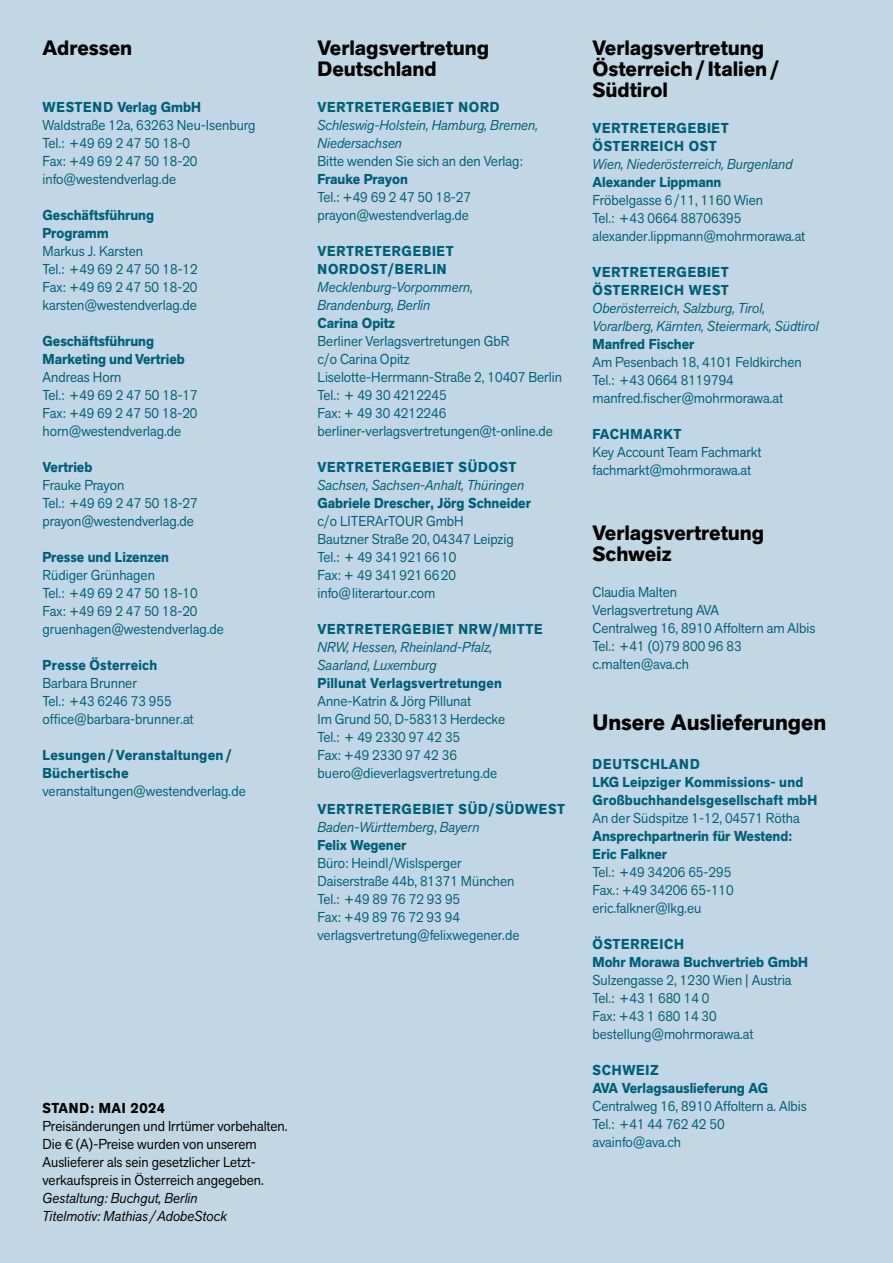
<style>
.page{position:relative;width:893px;height:1263px;background:#c2d7e5}
.page>*{position:absolute;margin:0;border:0;box-sizing:border-box;transform-origin:0 0}
.t1{font:700 22.05px "Akzid Grtsk Next";color:#000}
.t2{font:700 20.55px/21px "Akzid Grtsk Next";color:#000}
.t3{font:14.25px/18px "Akzid Grtsk Next";color:#005f76;scale:.96 1}
.t4{font:700 14.25px/18px "Akzid Grtsk Next";letter-spacing:.015em;color:#005f76;scale:.96 1}
.t5{font:italic 14.25px/18px "Akzid Grtsk Next";color:#005f76;scale:.96 1}
.t6{font:700 14.25px/18px "Akzid Grtsk Next";letter-spacing:.05em;color:#005f76;scale:.96 1}
.t7{font:14.25px/18px "Akzid Grtsk Next";color:#000;scale:.96 1}
.t8{font:italic 14.25px/18px "Akzid Grtsk Next";color:#000;scale:.96 1}
.t9{font:700 14.25px/18px "Akzid Grtsk Next";letter-spacing:.015em;color:#005f76}
.t10{font:700 14.25px "Akzid Grtsk Next";letter-spacing:.04em;color:#000;scale:.96 1}
.t11{font:700 14.25px "Akzid Grtsk Next";letter-spacing:-.01em;color:#005f76;scale:.96 1}
.s1{font-weight:400;font-style:italic}
.s2{font-weight:400}
</style>
<div class="page">
<h2 class="t2" style="left:43px;top:38px;width:91px">Adressen</h2>
<p class="t4" style="left:43px;top:98px;width:166px">WESTEND Verlag GmbH</p>
<p class="t3" style="left:43px;top:116px;width:223px">Waldstraße 12a, 63263 Neu-Isenburg<br>Tel.: +49 69 2 47 50 18-0<br>Fax: +49 69 2 47 50 18-20 info@westendverlag.de</p>
<p class="t4" style="left:43px;top:206px;width:118px">Geschäftsführung<br>Programm</p>
<p class="t3" style="left:43px;top:242px;width:163px">Markus J. Karsten<br>Tel.: +49 69 2 47 50 18-12<br>Fax: +49 69 2 47 50 18-20 karsten@westendverlag.de</p>
<p class="t4" style="left:43px;top:332px;width:150px">Geschäftsführung<br>Marketing und Vertrieb</p>
<p class="t3" style="left:43px;top:368px;width:163px">Andreas Horn<br>Tel.: +49 69 2 47 50 18-17<br>Fax: +49 69 2 47 50 18-20 horn@westendverlag.de</p>
<p class="t4" style="left:43px;top:458px;width:53px">Vertrieb</p>
<p class="t3" style="left:43px;top:476px;width:163px">Frauke Prayon<br>Tel.: +49 69 2 47 50 18-27 prayon@westendverlag.de</p>
<p class="t4" style="left:43px;top:548px;width:133px">Presse und Lizenzen</p>
<p class="t3" style="left:43px;top:566px;width:190px">Rüdiger Grünhagen<br>Tel.: +49 69 2 47 50 18-10<br>Fax: +49 69 2 47 50 18-20 gruenhagen@westendverlag.de</p>
<p class="t4" style="left:43px;top:656px;width:121px">Presse Österreich</p>
<p class="t3" style="left:43px;top:674px;width:159px">Barbara Brunner<br>Tel.: +43 6246 73 955 office@barbara-brunner.at</p>
<p class="t9" style="left:43px;top:746px;width:191px">Lesungen/Veranstaltungen/<br>Büchertische</p>
<p class="t3" style="left:43px;top:782px;width:213px">veranstaltungen@westendverlag.de</p>
<p class="t10" style="left:43px;top:1099px;width:129px">STAND: MAI 2024</p>
<p class="t7" style="left:43px;top:1117px;width:257px">Preisänderungen und Irrtümer vorbehalten.<br>Die €(A)-Preise wurden von unserem Auslieferer als sein gesetzlicher Letzt&shy;verkaufspreis in Österreich angegeben.</p>
<p class="t8" style="left:43px;top:1189px;width:194px">Gestaltung: Buchgut, Berlin<br>Titelmotiv: Mathias /AdobeStock</p>
<h2 class="t2" style="left:317px;top:38px;width:173px">Verlagsvertretung<br>Deutschland</h2>
<p class="t6" style="left:318px;top:98px;width:191px">VERTRETERGEBIET NORD</p>
<p class="t5" style="left:317px;top:116px;width:231px">Schleswig-Holstein, Hamburg, Bremen,<br>Niedersachsen</p>
<p class="t3" style="left:317px;top:152px;width:215px">Bitte wenden Sie sich an den Verlag:</p>
<p class="t11" style="left:317px;top:170px;width:96px">Frauke Prayon</p>
<p class="t3" style="left:317px;top:188px;width:161px">Tel.: +49 69 2 47 50 18-27 prayon@westendverlag.de</p>
<p class="t6" style="left:318px;top:242px;width:143px">VERTRETERGEBIET<br>NORDOST/BERLIN</p>
<p class="t5" style="left:317px;top:278px;width:164px">Mecklenburg-Vorpommern,<br>Brandenburg, Berlin</p>
<p class="t4" style="left:317px;top:314px;width:82px">Carina Opitz</p>
<p class="t3" style="left:317px;top:332px;width:256px">Berliner Verlagsvertretungen GbR<br>c/o Carina Opitz<br>Liselotte-Herrmann-Straße 2, 10407 Berlin<br>Tel.: + 49 30 4212245<br>Fax: + 49 30 4212246 berliner-verlagsvertretungen@t-online.de</p>
<p class="t6" style="left:318px;top:458px;width:209px">VERTRETERGEBIET SÜDOST</p>
<p class="t5" style="left:317px;top:476px;width:217px">Sachsen, Sachsen-Anhalt, Thüringen</p>
<p class="t4" style="left:317px;top:494px;width:224px">Gabriele Drescher, Jörg Schneider</p>
<p class="t3" style="left:317px;top:512px;width:206px">c/o LITERArTOUR GmbH<br>Bautzner Straße 20, 04347 Leipzig<br>Tel.: + 49 3419216610<br>Fax: + 49 3419216620 info@literartour.com</p>
<p class="t6" style="left:318px;top:620px;width:236px">VERTRETERGEBIET NRW/MITTE</p>
<p class="t5" style="left:317px;top:638px;width:184px">NRW, Hessen, Rheinland-Pfalz,<br>Saarland, Luxemburg</p>
<p class="t4" style="left:317px;top:674px;width:194px">Pillunat Verlagsvertretungen</p>
<p class="t3" style="left:317px;top:692px;width:197px">Anne-Katrin &amp; Jörg Pillunat<br>Im Grund 50, D-58313 Herdecke<br>Tel.: + 49 2330 97 42 35<br>Fax: +49 2330 97 42 36 buero@dieverlagsvertretung.de</p>
<p class="t6" style="left:317px;top:800px;width:259px">VERTRETERGEBIET SÜD/SÜDWEST<br><span class="s1">Baden-Württemberg</span><span class="s2">,</span> <span class="s1">Bayern<br></span>Felix Wegener</p>
<p class="t3" style="left:317px;top:854px;width:212px">Büro: Heindl/Wislsperger<br>Daiserstraße 44b, 81371 München<br>Tel.: +49 89 76 72 93 95<br>Fax: +49 89 76 72 93 94 verlagsvertretung@felixwegener.de</p>
<h2 class="t2" style="left:592px;top:38px;width:189px">Verlagsvertretung<br>Österreich/ Italien/<br>Südtirol</h2>
<p class="t6" style="left:593px;top:119px;width:143px">VERTRETERGEBIET<br>ÖSTERREICH OST</p>
<p class="t5" style="left:592px;top:155px;width:210px">Wien, Niederösterreich, Burgenland</p>
<p class="t4" style="left:592px;top:173px;width:136px">Alexander Lippmann</p>
<p class="t3" style="left:592px;top:191px;width:223px">Fröbelgasse 6/11, 1160 Wien<br>Tel.: +43 0664 88706395 alexander.lippmann@mohrmorawa.at</p>
<p class="t6" style="left:593px;top:263px;width:143px">VERTRETERGEBIET<br>ÖSTERREICH WEST</p>
<p class="t5" style="left:592px;top:299px;width:237px">Oberösterreich, Salzburg, Tirol,<br>Vorarlberg, Kärnten, Steiermark, Südtirol</p>
<p class="t4" style="left:592px;top:335px;width:108px">Manfred Fischer</p>
<p class="t3" style="left:592px;top:353px;width:220px">Am Pesenbach 18, 4101 Feldkirchen<br>Tel.: +43 0664 8119794 manfred.fischer@mohrmorawa.at</p>
<p class="t6" style="left:593px;top:425px;width:94px">FACHMARKT</p>
<p class="t3" style="left:592px;top:443px;width:178px">Key Account Team Fachmarkt fachmarkt@mohrmorawa.at</p>
<h2 class="t2" style="left:592px;top:522px;width:173px">Verlagsvertretung<br>Schweiz</h2>
<p class="t3" style="left:592px;top:583px;width:234px">Claudia Malten<br>Verlagsvertretung AVA<br>Centralweg 16, 8910 Affoltern am Albis<br>Tel.: +41 (0)79 800 96 83 c.malten@ava.ch</p>
<h1 class="t1" style="left:592px;top:708px;width:235px">Unsere Auslieferungen</h1>
<p class="t4" style="left:592px;top:755px;width:236px">DEUTSCHLAND<br>LKG Leipziger Kommissions- und<br>Großbuchhandelsgesellschaft mbH</p>
<p class="t3" style="left:592px;top:809px;width:217px">An der Südspitze 1-12, 04571 Rötha</p>
<p class="t4" style="left:592px;top:827px;width:210px">Ansprechpartnerin für Westend:<br>Eric Falkner</p>
<p class="t3" style="left:592px;top:863px;width:149px">Tel.: +49 34206 65-295<br>Fax.: +49 34206 65-110 eric.falkner@lkg.eu</p>
<p class="t4" style="left:592px;top:935px;width:226px">ÖSTERREICH<br>Mohr Morawa Buchvertrieb GmbH</p>
<p class="t3" style="left:592px;top:971px;width:209px">Sulzengasse 2, 1230 Wien | Austria<br>Tel.: +43 1 680 14 0<br>Fax: +43 1 680 14 30 bestellung@mohrmorawa.at</p>
<p class="t4" style="left:592px;top:1061px;width:184px">SCHWEIZ<br>AVA Verlagsauslieferung AG</p>
<p class="t3" style="left:592px;top:1097px;width:225px">Centralweg 16, 8910 Affoltern a. Albis<br>Tel.: +41 44 762 42 50 avainfo@ava.ch</p>
</div>
